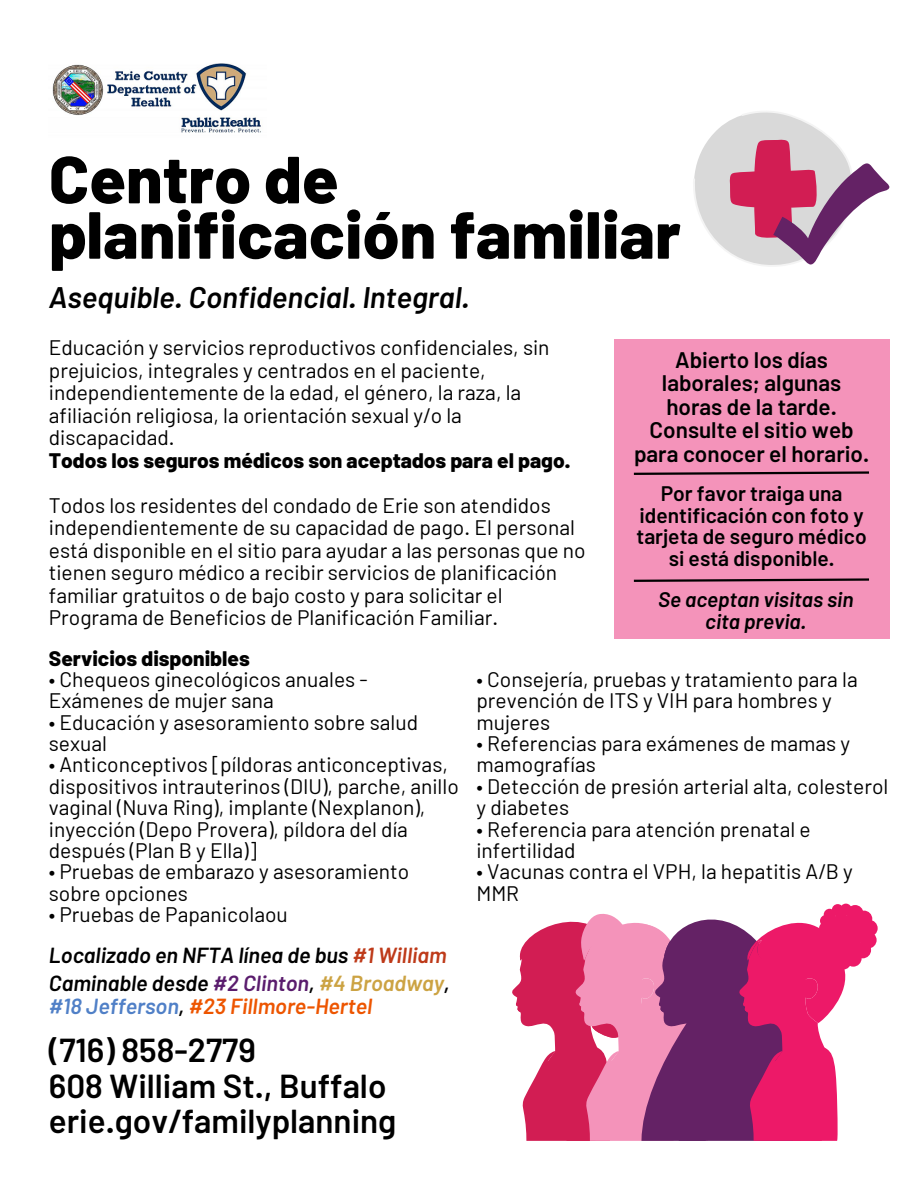
<style>
.page{position:relative;width:918px;height:1188px;background:#fff}
.page>*{position:absolute;margin:0;border:0;box-sizing:border-box;transform-origin:0 0}
.t1{font:800 66.45px/55.3px "Barlow";color:#000}
.t2{font:600 33.15px "Barlow";color:#000}
.t3{font:italic 600 29.7px "Barlow";color:#000}
.t4{font:600 22.5px/23.7px "Barlow";color:#000;text-align:center}
.t5{font:italic 600 21.75px/23px "Barlow";color:#ed5500}
.t6{font:italic 600 21.75px "Barlow";color:#000}
.t7{font:21px/21.3px "Barlow";color:#000}
.t8{font:600 21px/21.3px "Barlow";color:#000;text-align:center}
.t9{font:800 21px "Barlow";color:#000}
.t10{font:italic 600 21px/21.3px "Barlow";color:#000;text-align:center}
.s1{color:#be3a19}
.s2{color:#000}
.s3{color:#5a1c6d}
.s4{color:#cca343}
.s5{color:#5080c7}
</style>
<div class="page">
<img style="left:52px;top:63px;width:209px;height:70px">
<div style="left:614px;top:339px;width:275px;height:299px;background:#f493ba"></div>
<svg style="left:633px;top:471px;width:236px;height:4px"></svg>
<svg style="left:633px;top:578px;width:236px;height:4px"></svg>
<div style="left:845px;top:950px;width:17px;height:17px;background:#ed1968;border-radius:50%"></div>
<div style="left:854px;top:942px;width:17px;height:16px;background:#ed1968;border-radius:50%"></div>
<div style="left:860px;top:932px;width:17px;height:16px;background:#ed1968;border-radius:50%"></div>
<div style="left:861px;top:920px;width:16px;height:17px;background:#ed1968;border-radius:50%"></div>
<div style="left:847px;top:905px;width:16px;height:17px;background:#ed1968;border-radius:50%"></div>
<div style="left:833px;top:915px;width:32px;height:32px;background:#ed1968;border-radius:50%"></div>
<div style="left:825px;top:928px;width:33px;height:32px;background:#ed1968;border-radius:50%"></div>
<div style="left:856px;top:911px;width:16px;height:16px;background:#ed1968;border-radius:50%"></div>
<svg style="left:512px;top:903px;width:340px;height:238px"></svg>
<svg style="left:693px;top:111px;width:197px;height:155px"></svg>
<p class="t1" style="left:49px;top:149px;width:634px">Centro de planificación familiar</p>
<p class="t3" style="left:49px;top:278px;width:422px">Asequible. Confidencial. Integral.</p>
<p class="t7" style="left:49px;top:336px;width:502px;line-height:22.5px">Educación y servicios reproductivos confidenciales, sin prejuicios, integrales y centrados en el paciente, independientemente de la edad, el género, la raza, la afiliación religiosa, la orientación sexual y/o la discapacidad.</p>
<p class="t9" style="left:49px;top:447px;width:523px">Todos los seguros médicos son aceptados para el pago.</p>
<p class="t7" style="left:49px;top:493px;width:538px;line-height:22.5px">Todos los residentes del condado de Erie son atendidos independientemente de su capacidad de pago. El personal está disponible en el sitio para ayudar a las personas que no tienen seguro médico a recibir servicios de planificación familiar gratuitos o de bajo costo y para solicitar el Programa de Beneficios de Planificación Familiar.</p>
<p class="t9" style="left:49px;top:645px;width:202px">Servicios disponibles</p>
<p class="t7" style="left:49px;top:668px;width:321px">• Chequeos ginecológicos anuales -<br>Exámenes de mujer sana</p>
<p class="t7" style="left:49px;top:711px;width:371px">• Educación y asesoramiento sobre salud sexual</p>
<p class="t7" style="left:49px;top:753px;width:411px">• Anticonceptivos [píldoras anticonceptivas, dispositivos intrauterinos (DIU), parche, anillo vaginal (Nuva Ring), implante (Nexplanon), inyección (Depo Provera), píldora del día después (Plan B y Ella)]</p>
<p class="t7" style="left:49px;top:860px;width:362px">• Pruebas de embarazo y asesoramiento sobre opciones</p>
<p class="t7" style="left:49px;top:903px;width:240px">• Pruebas de Papanicolaou</p>
<p class="t4" style="left:634px;top:347px;width:237px">Abierto los días laborales; algunas horas de la tarde.<br>Consulte el sitio web para conocer el horario.</p>
<p class="t8" style="left:636px;top:482px;width:232px">Por favor traiga una identificación con foto y tarjeta de seguro médico si está disponible.</p>
<p class="t10" style="left:658px;top:588px;width:197px">Se aceptan visitas sin cita previa.</p>
<p class="t7" style="left:476px;top:668px;width:383px">• Consejería, pruebas y tratamiento para la prevención de ITS y VIH para hombres y mujeres</p>
<p class="t7" style="left:476px;top:732px;width:375px">• Referencias para exámenes de mamas y mamografías</p>
<p class="t7" style="left:476px;top:775px;width:413px">• Detección de presión arterial alta, colesterol y diabetes</p>
<p class="t7" style="left:476px;top:817px;width:336px">• Referencia para atención prenatal e infertilidad</p>
<p class="t7" style="left:476px;top:860px;width:378px">• Vacunas contra el VPH, la hepatitis A/B y<br>MMR</p>
<p class="t6" style="left:49px;top:941px;width:399px">Localizado en NFTA línea de bus <span class="s1">#1 William</span></p>
<p class="t5" style="left:49px;top:971px;width:402px"><span class="s2">Caminable desde</span> <span class="s3">#2 Clinton</span><span class="s2">,</span> <span class="s4">#4 Broadway</span><span class="s2">, </span><span class="s5">#18 Jefferson</span><span class="s2">,</span> #23 Fillmore-Hertel</p>
<p class="t2" style="left:49px;top:1029px;width:209px">(716) 858-2779</p>
<p class="t2" style="left:49px;top:1065px;width:339px">608 William St., Buffalo</p>
<p class="t2" style="left:49px;top:1100px;width:349px">erie.gov/familyplanning</p>
</div>
